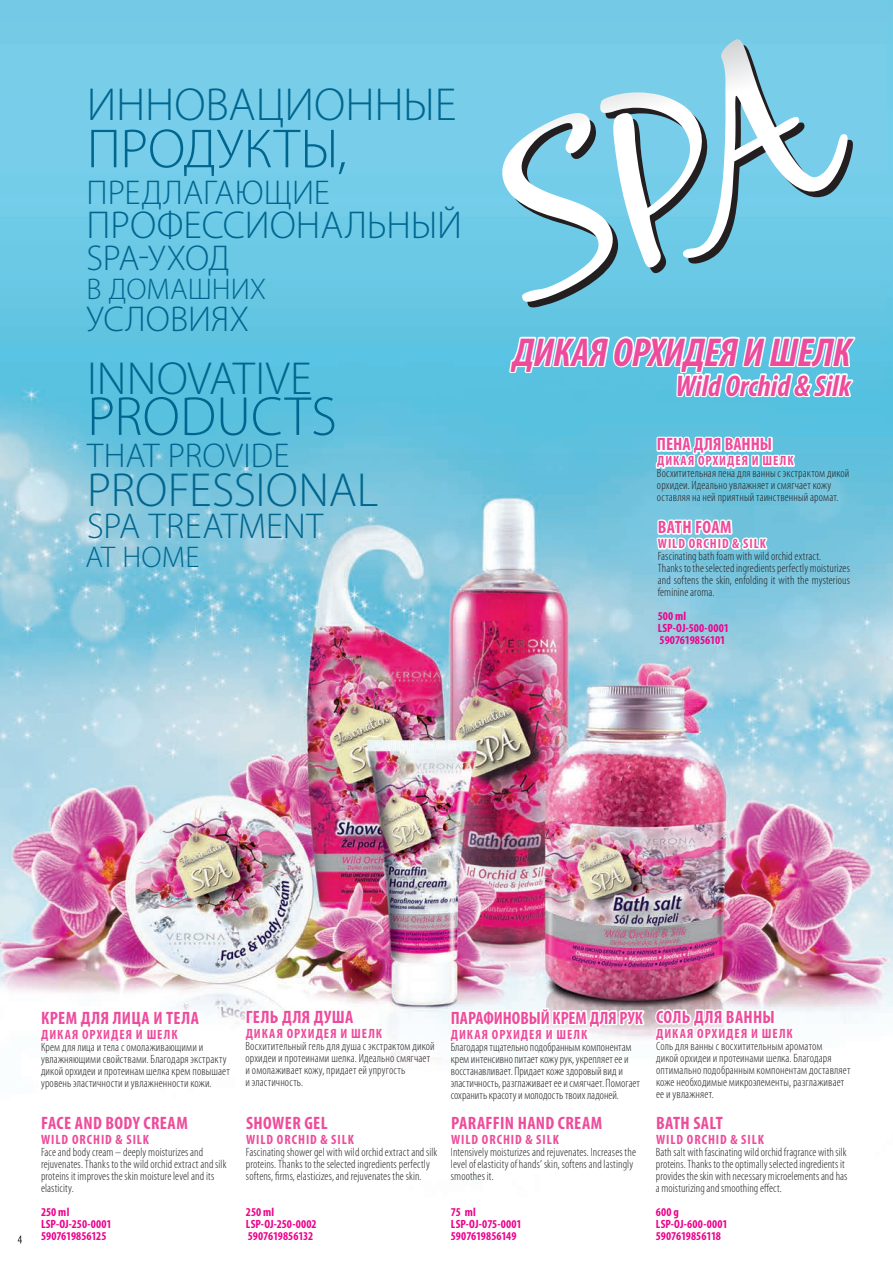
<style>
.page{position:relative;width:893px;height:1263px;background:#fff}
.page>*{position:absolute;margin:0;border:0;box-sizing:border-box;transform-origin:0 0}
.t1{font:300 55.5px "Myriad Pro";letter-spacing:.005em;color:#01668f}
.t2{font:300 48px "Myriad Pro";color:#01668f}
.t3{font:300 46.5px "Myriad Pro";color:#01668f}
.t4{font:italic 700 condensed 40.5px "Myriad Pro";letter-spacing:-.015em;color:#ed4c9c}
.t5{font:300 39px "Myriad Pro";letter-spacing:-.005em;color:#01668f}
.t6{font:300 36px "Myriad Pro";color:#01668f}
.t7{font:300 34.5px "Myriad Pro";color:#01668f}
.t8{font:300 30px "Myriad Pro";color:#01668f}
.t9{font:italic 700 condensed 30px "Myriad Pro";color:#ed4c9c}
.t10{font:700 condensed 18px "Myriad Pro";letter-spacing:.02em;color:#ed4c9c}
.t11{font:700 condensed 18px "Myriad Pro";color:#ed4c9c}
.t12{font:700 condensed 13.5px "Myriad Pro";letter-spacing:.07em;color:#ed4c9c}
.t13{font:300 condensed 12px/12px "Myriad Pro";letter-spacing:.01em;color:#231f20}
.t14{font:700 condensed 12px/12px "Myriad Pro";letter-spacing:.005em;color:#ed028c}
</style>
<div class="page">
<img style="left:0;top:0;width:893px;height:1244px">
<svg style="left:18px;top:1236px;width:4px;height:7px"></svg>
<svg style="left:242px;top:1065px;width:117px;height:143px"></svg>
<svg style="left:38px;top:900px;width:164px;height:308px"></svg>
<img style="left:448px;top:897px;width:405px;height:311px">
<svg style="left:243px;top:969px;width:144px;height:88px"></svg>
<svg style="left:502px;top:39px;width:357px;height:573px;background:#81c8df"></svg>
<h3 class="t3" style="left:87px;top:76px;width:371px">ИННОВАЦИОННЫЕ</h3>
<h1 class="t1" style="left:87px;top:115px;width:262px">ПРОДУКТЫ,</h1>
<h3 class="t7" style="left:87px;top:171px;width:245px">ПРЕДЛАГАЮЩИЕ</h3>
<h3 class="t5" style="left:87px;top:202px;width:377px">ПРОФЕССИОНАЛЬНЫЙ</h3>
<h3 class="t6" style="left:87px;top:236px;width:145px">SPA-УХОД</h3>
<h3 class="t8" style="left:87px;top:271px;width:181px">В ДОМАШНИХ</h3>
<h3 class="t6" style="left:87px;top:297px;width:164px">УСЛОВИЯХ</h3>
<h3 class="t3" style="left:87px;top:350px;width:226px">INNOVATIVE</h3>
<h1 class="t1" style="left:87px;top:383px;width:251px">PRODUCTS</h1>
<h3 class="t7" style="left:87px;top:434px;width:204px">THAT PROVIDE</h3>
<h2 class="t2" style="left:87px;top:461px;width:293px">PROFESSIONAL</h2>
<h3 class="t6" style="left:87px;top:504px;width:238px">SPA TREATMENT</h3>
<h3 class="t8" style="left:86px;top:539px;width:115px">AT HOME</h3>
<h3 class="t4" style="left:513px;top:327px;width:339px">ДИКАЯ ОРХИДЕЯ И ШЕЛК</h3>
<h3 class="t9" style="left:676px;top:367px;width:176px">Wild Orchid &amp; Silk</h3>
<h3 class="t11" style="left:657px;top:433px;width:117px">ПЕНА ДЛЯ ВАННЫ</h3>
<p class="t12" style="left:657px;top:452px;width:138px">ДИКАЯ ОРХИДЕЯ И ШЕЛК</p>
<p class="t13" style="left:657px;top:468px;width:194px">Восхитительная пена для ванны с экстрактом дикой орхидеи. Идеально увлажняет и смягчает кожу оставляя на ней приятный таинственный аромат.</p>
<h3 class="t10" style="left:658px;top:516px;width:75px">BATH FOAM</h3>
<p class="t12" style="left:658px;top:535px;width:110px">WILD ORCHID &amp; SILK</p>
<p class="t13" style="left:658px;top:550px;width:194px">Fascinating bath foam with wild orchid extract.<br>Thanks to the selected ingredients perfectly moisturizes and softens the skin, enfolding it with the mysterious feminine aroma.</p>
<p class="t14" style="left:658px;top:610px;width:73px">500 ml<br>LSP-OJ-500-0001<br>5907619856101</p>
<h3 class="t10" style="left:41px;top:1006px;width:159px">КРЕМ ДЛЯ ЛИЦА И ТЕЛА</h3>
<p class="t12" style="left:41px;top:1026px;width:138px">ДИКАЯ ОРХИДЕЯ И ШЕЛК</p>
<p class="t13" style="left:41px;top:1041px;width:190px">Крем для лица и тела с омолаживающими и увлажняющими свойствами. Благодаря экстракту дикой орхидеи и протеинам шелка крем повышает уровень эластичности и увлажненности кожи.</p>
<h3 class="t10" style="left:41px;top:1111px;width:148px">FACE AND BODY CREAM</h3>
<p class="t12" style="left:41px;top:1131px;width:110px">WILD ORCHID &amp; SILK</p>
<p class="t13" style="left:41px;top:1146px;width:187px">Face and body cream – deeply moisturizes and rejuvenates. Thanks to the wild orchid extract and silk proteins it improves the skin moisture level and its elasticity.</p>
<p class="t14" style="left:41px;top:1205px;width:72px">250 ml<br>LSP-OJ-250-0001<br>5907619856125</p>
<h3 class="t10" style="left:246px;top:1006px;width:109px">ГЕЛЬ ДЛЯ ДУША</h3>
<p class="t12" style="left:246px;top:1025px;width:138px">ДИКАЯ ОРХИДЕЯ И ШЕЛК</p>
<p class="t13" style="left:246px;top:1041px;width:191px">Восхитительный гель для душа с экстрактом дикой орхидеи и протеинами шелка. Идеально смягчает и омолаживает кожу, придает ей упругость<br>и эластичность.</p>
<h3 class="t10" style="left:246px;top:1111px;width:83px">SHOWER GEL</h3>
<p class="t12" style="left:246px;top:1131px;width:110px">WILD ORCHID &amp; SILK</p>
<p class="t13" style="left:246px;top:1146px;width:193px">Fascinating shower gel with wild orchid extract and silk proteins. Thanks to the selected ingredients perfectly softens, firms, elasticizes, and rejuvenates the skin.</p>
<p class="t14" style="left:246px;top:1205px;width:72px">250 ml<br>LSP-OJ-250-0002<br>5907619856132</p>
<h3 class="t11" style="left:451px;top:1006px;width:193px">ПАРАФИНОВЫЙ КРЕМ ДЛЯ РУК</h3>
<p class="t12" style="left:451px;top:1026px;width:138px">ДИКАЯ ОРХИДЕЯ И ШЕЛК</p>
<p class="t13" style="left:451px;top:1041px;width:191px">Благодаря тщательно подобранным компонентам крем интенсивно питает кожу рук, укрепляет ее и восстанавливает. Придает коже здоровый вид и эластичность, разглаживает ее и смягчает. Помогает сохранить красоту и молодость твоих ладоней.</p>
<h3 class="t10" style="left:451px;top:1111px;width:153px">PARAFFIN HAND CREAM</h3>
<p class="t12" style="left:451px;top:1131px;width:110px">WILD ORCHID &amp; SILK</p>
<p class="t13" style="left:451px;top:1146px;width:186px">Intensively moisturizes and rejuvenates. Increases the level of elasticity of hands’ skin, softens and lastingly smoothes it.</p>
<p class="t14" style="left:451px;top:1205px;width:72px">75 ml<br>LSP-OJ-075-0001<br>5907619856149</p>
<h3 class="t10" style="left:656px;top:1006px;width:120px">СОЛЬ ДЛЯ ВАННЫ</h3>
<p class="t12" style="left:656px;top:1025px;width:138px">ДИКАЯ ОРХИДЕЯ И ШЕЛК</p>
<p class="t13" style="left:656px;top:1040px;width:196px">Соль для ванны с восхитительным ароматом<br>дикой орхидеи и протеинами шелка. Благодаря оптимально подобранным компонентам доставляет коже необходимые микроэлементы, разглаживает ее и увлажняет.</p>
<h3 class="t10" style="left:656px;top:1111px;width:68px">BATH SALT</h3>
<p class="t12" style="left:656px;top:1131px;width:110px">WILD ORCHID &amp; SILK</p>
<p class="t13" style="left:656px;top:1146px;width:193px">Bath salt with fascinating wild orchid fragrance with silk proteins. Thanks to the optimally selected ingredients it provides the skin with necessary microelements and has a moisturizing and smoothing effect.</p>
<p class="t14" style="left:656px;top:1205px;width:73px">600 g<br>LSP-OJ-600-0001<br>5907619856118</p>
</div>
